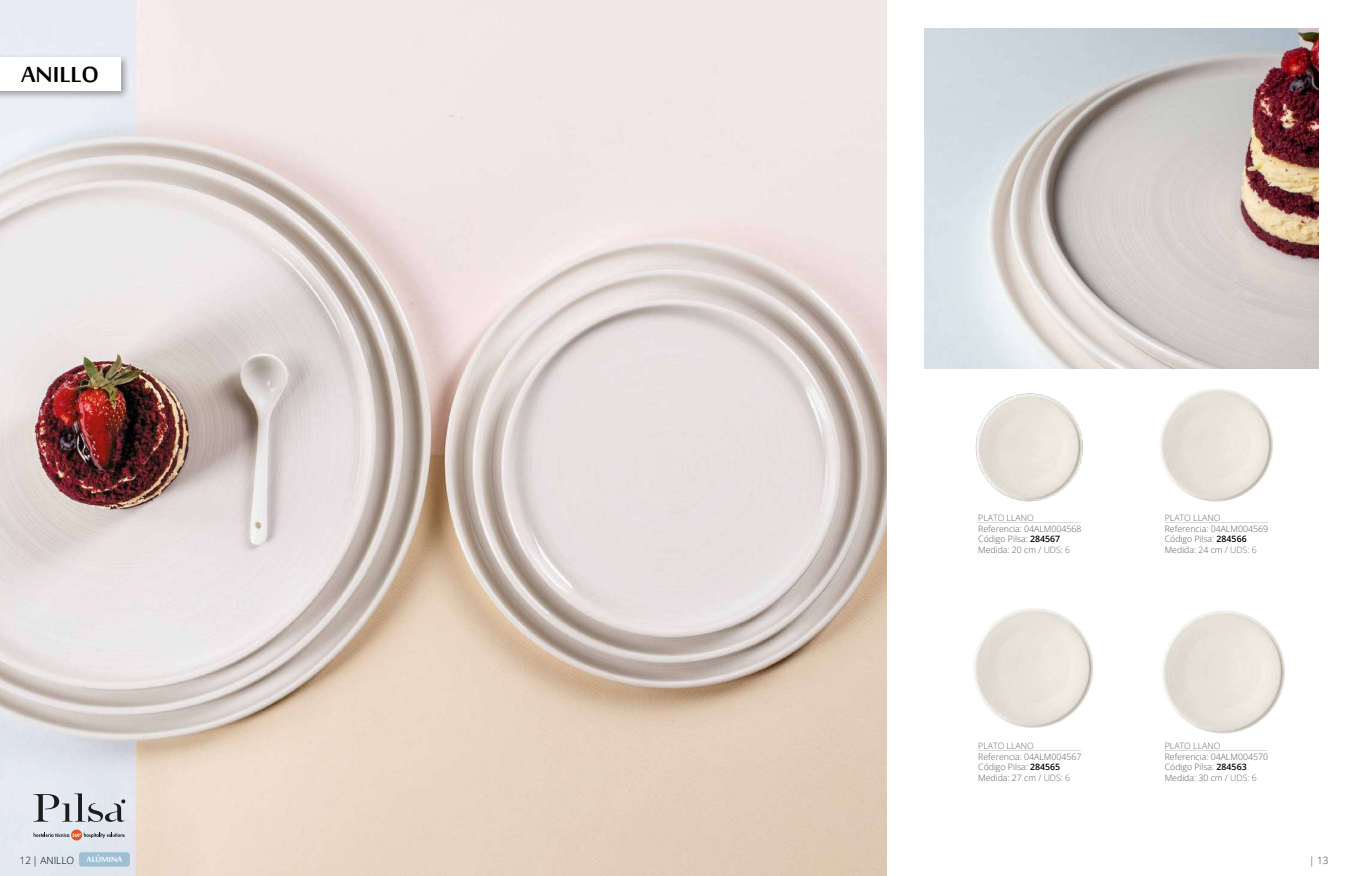
<style>
.page{position:relative;width:1347px;height:876px;background:#fff}
.page>*{position:absolute;margin:0;border:0;box-sizing:border-box;transform-origin:0 0}
.t1{font:700 30px "Sakkal Majalla";color:#000}
.t2{font:10px "Open Sans";color:#000}
.t3{font:10px "Open Sans";color:#3c3c3b}
.t4{font:8.75px/10.5px "Open Sans";color:#5a5958}
.t5{font:8.75px "Open Sans";color:#6b6b6a}
.s1{color:#000}
.s2{color:#6b6b6a}
</style>
<div class="page">
<img style="left:0;top:0;width:886px;height:875px">
<div style="left:0;top:53px;width:131px;height:48px;background:#000;opacity:.35"></div>
<div style="left:0;top:57px;width:120px;height:34px;background:#fff"></div>
<svg style="left:33px;top:793px;width:92px;height:28px;background:#b5b9bf"></svg>
<svg style="left:34px;top:829px;width:91px;height:11px"></svg>
<div style="left:79px;top:851px;width:51px;height:15px;background:#9cc0d3;border-radius:3px"></div>
<img style="left:924px;top:28px;width:394px;height:341px">
<hr style="left:1164px;top:750px;width:103px;height:1px;background:#dadada">
<img style="left:1162px;top:611px;width:123px;height:123px">
<hr style="left:978px;top:750px;width:102px;height:1px;background:#dadada">
<img style="left:973px;top:608px;width:121px;height:120px">
<hr style="left:1164px;top:522px;width:103px;height:1px;background:#dadada">
<img style="left:1160px;top:389px;width:113px;height:113px">
<hr style="left:978px;top:522px;width:102px;height:1px;background:#dadada">
<img style="left:975px;top:393px;width:108px;height:109px">
<h1 class="t1" style="left:21px;top:58px;width:79px">ANILLO</h1>
<p class="t2" style="left:20px;top:852px;width:104px">12 | ANILLO <sup>ALÚMINA</sup></p>
<p class="t5" style="left:978px;top:512px;width:57px">PLATO LLANO</p>
<p class="t4" style="left:978px;top:523px;width:105px">Referencia: 04ALM004568<br>Código Pilsa: <span class="s1">284567<br></span>Medida: 20 cm / <span class="s2">UDS: 6</span></p>
<p class="t5" style="left:978px;top:739px;width:57px">PLATO LLANO</p>
<p class="t4" style="left:978px;top:750px;width:105px">Referencia: 04ALM004567<br>Código Pilsa: <span class="s1">284565<br></span>Medida: 27 cm / <span class="s2">UDS: 6</span></p>
<p class="t5" style="left:1164px;top:512px;width:57px">PLATO LLANO</p>
<p class="t4" style="left:1164px;top:523px;width:105px">Referencia: 04ALM004569<br>Código Pilsa: <span class="s1">284566<br></span>Medida: 24 cm / <span class="s2">UDS: 6</span></p>
<p class="t5" style="left:1164px;top:739px;width:57px">PLATO LLANO</p>
<p class="t4" style="left:1164px;top:750px;width:105px">Referencia: 04ALM004570<br>Código Pilsa: <span class="s1">284563<br></span>Medida: 30 cm / <span class="s2">UDS: 6</span></p>
<p class="t3" style="left:1309px;top:852px;width:21px">| 13</p>
</div>
